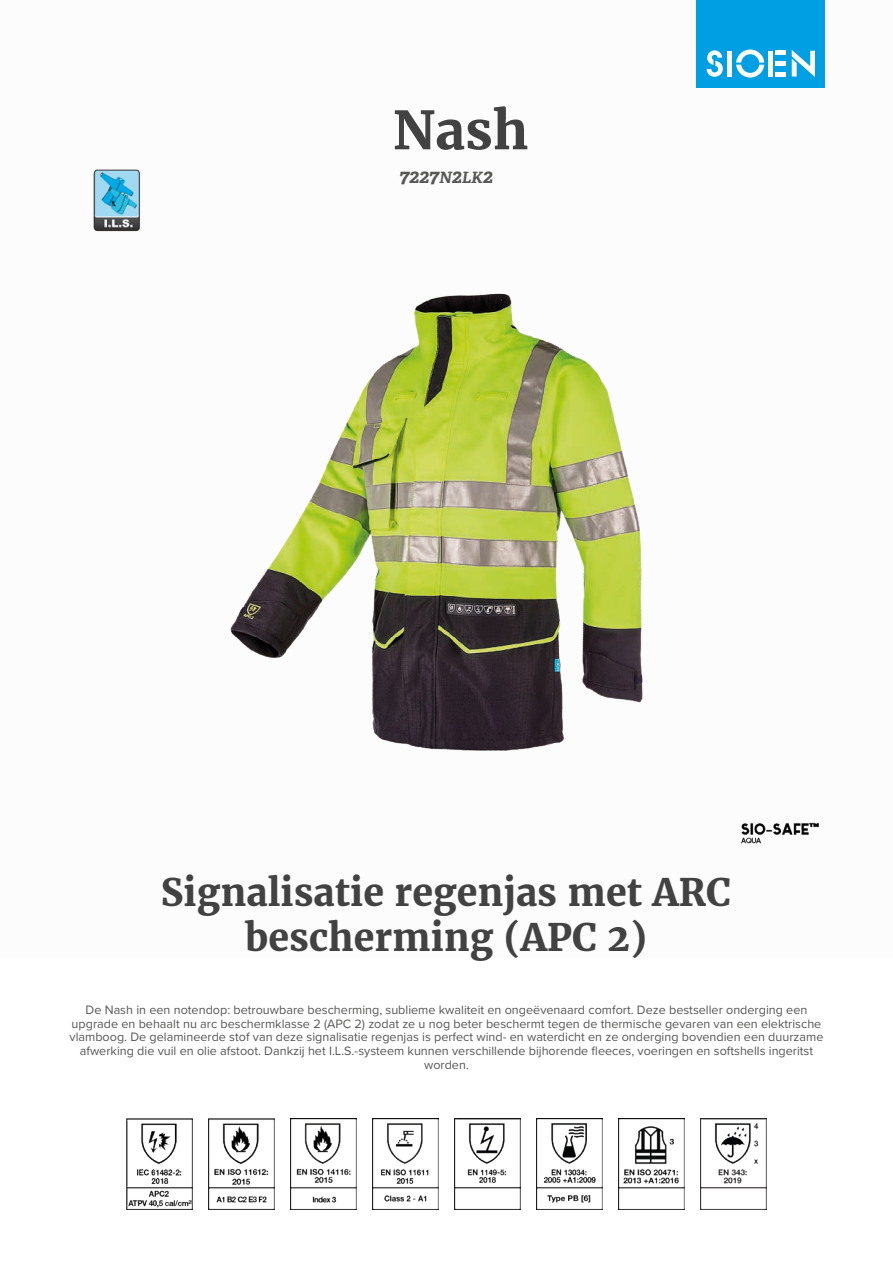
<style>
.page{position:relative;width:893px;height:1263px;background:#fff}
.page>*{position:absolute;margin:0;border:0;box-sizing:border-box;transform-origin:0 0}
.t1{font:700 52.5px "Merriweather";color:#424243}
.t2{font:700 37.5px/45px "Merriweather";color:#424243;text-align:center}
.t3{font:italic 700 19.5px "Adelle";color:#575756}
.t4{font:12.6px/13.6px "Proxima Nova";color:#575756;text-align:center}
.s1{font-size:15.6px}
</style>
<div class="page">
<div style="left:697px;top:0;width:128px;height:88px;background:#009fe3"></div>
<svg style="left:707px;top:50px;width:16px;height:27px"></svg>
<svg style="left:736px;top:50px;width:28px;height:28px"></svg>
<div style="left:727px;top:51px;width:5px;height:26px;background:#fff"></div>
<div style="left:768px;top:51px;width:5px;height:26px;background:#fff"></div>
<div style="left:775px;top:72px;width:11px;height:5px;background:#fff"></div>
<div style="left:775px;top:61px;width:11px;height:5px;background:#fff"></div>
<hr style="left:775px;top:51px;width:11px;height:4px;background:#fff">
<svg style="left:792px;top:50px;width:23px;height:27px"></svg>
<img style="left:93px;top:169px;width:48px;height:63px">
<img style="left:741px;top:822px;width:79px;height:22px">
<img style="left:126px;top:1118px;width:67px;height:92px">
<img style="left:208px;top:1118px;width:66px;height:92px">
<img style="left:290px;top:1118px;width:66px;height:92px">
<img style="left:372px;top:1118px;width:66px;height:92px">
<img style="left:454px;top:1118px;width:67px;height:92px">
<img style="left:536px;top:1118px;width:67px;height:92px">
<img style="left:618px;top:1118px;width:67px;height:92px">
<img style="left:700px;top:1118px;width:67px;height:92px">
<img style="left:230px;top:293px;width:413px;height:458px">
<h1 class="t1" style="left:393px;top:95px;width:137px">Nash</h1>
<h3 class="t3" style="left:399px;top:164px;width:95px">7227<span class="s1">N</span>2<span class="s1">LK</span>2</h3>
<h2 class="t2" style="left:161px;top:869px;width:572px">Signalisatie regenjas met ARC bescherming (APC 2)</h2>
<p class="t4" style="left:70px;top:1002px;width:755px">De Nash in een notendop: betrouwbare bescherming, sublieme kwaliteit en ongeëvenaard comfort. Deze bestseller onderging een upgrade en behaalt nu arc beschermklasse 2 (APC 2) zodat ze u nog beter beschermt tegen de thermische gevaren van een elektrische vlamboog. De gelamineerde stof van deze signalisatie regenjas is perfect wind- en waterdicht en ze onderging bovendien een duurzame afwerking die vuil en olie afstoot. Dankzij het I.L.S.-systeem kunnen verschillende bijhorende fleeces, voeringen en softshells ingeritst worden.</p>
</div>
